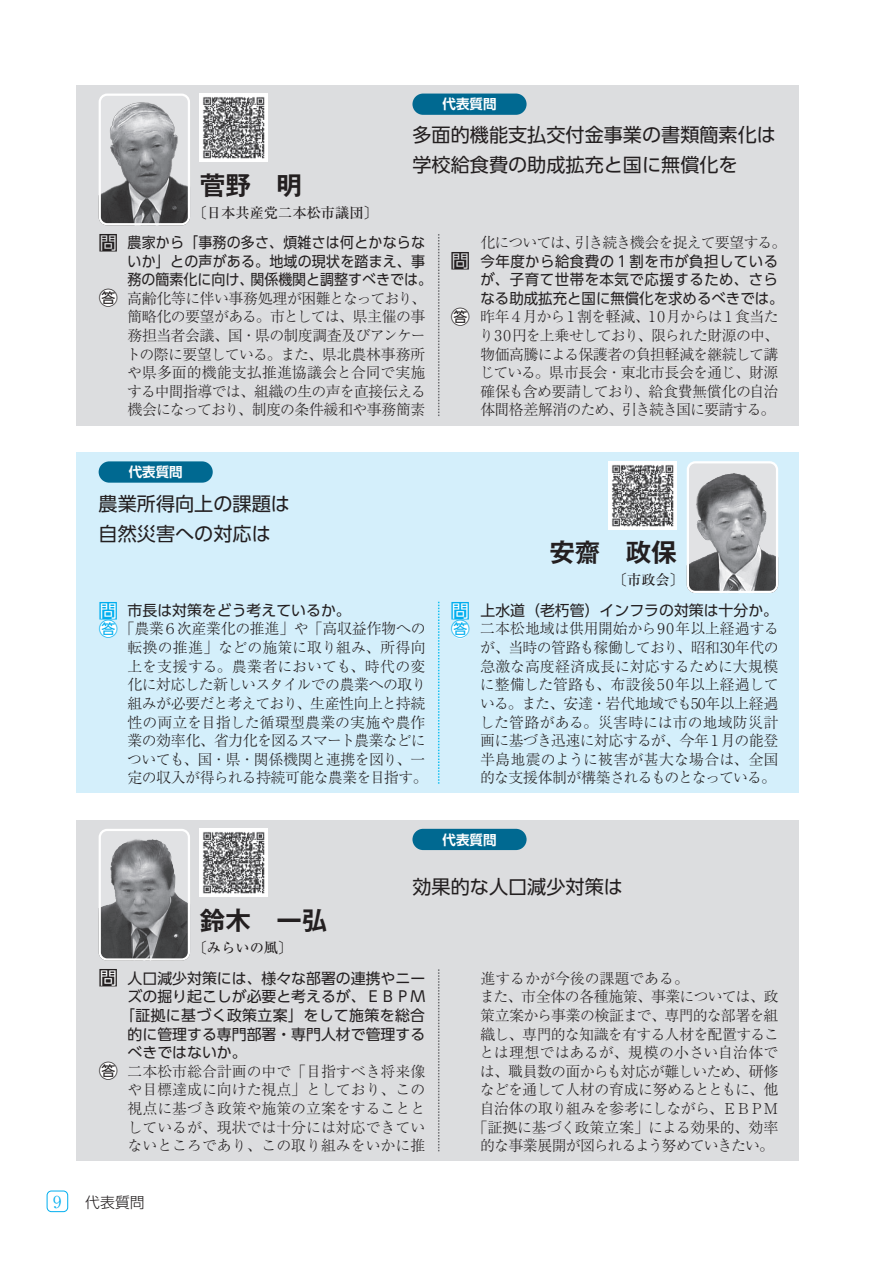
<style>
.page{position:relative;width:893px;height:1263px;background:#fff}
.page>*{position:absolute;margin:0;border:0;box-sizing:border-box;transform-origin:0 0}
.t1{font:700 25.5px "Gothic MB101 Pr 6 N De";color:#231f20}
.t2{font:19.2px/30px "UD Shin Go Pro";color:#231f20}
.t3{font:19.2px "UD Shin Go Pr 6 N";color:#231f20}
.t4{font:19.2px "UD Shin Go Pr 6 N";color:#00aeef}
.t5{font:300 16.5px "Ryumin Pr 6 N";color:#00aeef}
.t6{font:300 14.85px/18.6px "Ryumin Pr 6 N";letter-spacing:-.03em;color:#231f20;text-align:justify}
.t7{font:14.85px "UD Shin Go Pro";color:#231f20}
.t8{font:14.85px/18.6px "UD Shin Go Pro";color:#231f20;scale:.94 1}
.t9{font:14.85px/18.6px "UD Shin Go Pro";letter-spacing:.035em;color:#231f20}
.t10{font:300 14.85px "Ryumin Pr 6 N";letter-spacing:-.06em;color:#231f20}
.t11{font:300 14.85px "Ryumin Pr 6 N";letter-spacing:-.05em;color:#231f20}
.t12{font:300 14.85px "Ryumin Pr 6 N";color:#231f20}
.t13{font:300 14.85px "Ryumin Pr 6 N";letter-spacing:-.01em;color:#231f20}
.t14{font:14.85px "UD Shin Go Pro";letter-spacing:.025em;color:#231f20}
.t15{font:300 14.85px "Shin Go Pr 5";color:#231f20}
.t16{font:500 14.25px "Ryumin Pr 6 N";color:#231f20}
.t17{font:700 13.5px "UD Shin Go Pr 6 De";color:#fff}
</style>
<div class="page">
<div style="left:77px;top:85px;width:722px;height:340px;background:#dcdddf"></div>
<div style="left:77px;top:820px;width:722px;height:340px;background:#dcdddf"></div>
<div style="left:77px;top:453px;width:722px;height:340px;background:#d4effb"></div>
<div style="left:47px;top:1191px;width:21px;height:21px;border:1px solid #00aeef;border-radius:4px"></div>
<img style="left:99px;top:94px;width:91px;height:131px">
<div style="left:99px;top:94px;width:91px;height:131px;border:2px solid #fff;border-radius:7px"></div>
<img style="left:687px;top:464px;width:91px;height:129px">
<div style="left:687px;top:461px;width:91px;height:132px;border:2px solid #fff;border-radius:7px"></div>
<svg style="left:438px;top:602px;width:1px;height:182px"></svg>
<svg style="left:438px;top:234px;width:1px;height:182px"></svg>
<div style="left:100px;top:602px;width:17px;height:16px;background:#fff"></div>
<div style="left:452px;top:602px;width:17px;height:16px;background:#fff"></div>
<div style="left:100px;top:620px;width:17px;height:18px;background:#fff;border-radius:50%"></div>
<div style="left:452px;top:621px;width:17px;height:18px;background:#fff;border-radius:50%"></div>
<img style="left:200px;top:94px;width:68px;height:68px">
<img style="left:608px;top:461px;width:68px;height:68px">
<img style="left:99px;top:832px;width:88px;height:126px">
<div style="left:99px;top:829px;width:91px;height:132px;border:2px solid #fff;border-radius:7px"></div>
<img style="left:200px;top:829px;width:68px;height:68px">
<div style="left:100px;top:970px;width:17px;height:16px;background:#fff"></div>
<div style="left:100px;top:1062px;width:17px;height:17px;background:#fff;border-radius:50%"></div>
<svg style="left:438px;top:969px;width:1px;height:182px"></svg>
<div style="left:452px;top:308px;width:17px;height:18px;background:#fff;border-radius:50%"></div>
<div style="left:100px;top:289px;width:17px;height:18px;background:#fff;border-radius:50%"></div>
<div style="left:412px;top:94px;width:115px;height:21px;background:#006991;border-radius:11px"></div>
<div style="left:412px;top:829px;width:115px;height:21px;background:#006991;border-radius:11px"></div>
<div style="left:99px;top:461px;width:114px;height:22px;background:#006991;border-radius:11px"></div>
<p class="t5" style="left:53px;top:1188px;width:10px">9</p>
<p class="t3" style="left:99px;top:227px;width:21px">問</p>
<p class="t3" style="left:99px;top:283px;width:21px">答</p>
<h1 class="t1" style="left:200px;top:164px;width:104px">菅野　明</h1>
<p class="t16" style="left:193px;top:201px;width:187px">〔日本共産党二本松市議団〕</p>
<p class="t17" style="left:442px;top:93px;width:55px">代表質問</p>
<p class="t2" style="left:412px;top:119px;width:365px">多面的機能支払交付金事業の書類簡素化は学校給食費の助成拡充と国に無償化を</p>
<p class="t8" style="left:128px;top:233px;width:326px">農家から「事務の多さ、煩雑さは何とかならないか」との声がある。地域の現状を踏まえ、事務の簡素化に向け、関係機関と調整すべきでは。</p>
<p class="t6" style="left:126px;top:288px;width:301px">高齢化等に伴い事務処理が困難となっており、簡略化の要望がある。市としては、県主催の事務担当者会議、国・県の制度調査及びアンケートの際に要望している。また、県北農林事務所や県多面的機能支払推進協議会と合同で実施する中間指導では、組織の生の声を直接伝える機会になっており、制度の条件緩和や事務簡素</p>
<p class="t3" style="left:451px;top:245px;width:21px">問</p>
<p class="t3" style="left:451px;top:302px;width:21px">答</p>
<p class="t10" style="left:480px;top:231px;width:307px">化については、引き続き機会を捉えて要望する。</p>
<p class="t9" style="left:480px;top:251px;width:305px">今年度から給食費の１割を市が負担しているが、子育て世帯を本気で応援するため、さらなる助成拡充と国に無償化を求めるべきでは。</p>
<p class="t6" style="left:479px;top:307px;width:301px">昨年４月から１割を軽減、10月からは１食当たり30円を上乗せしており、限られた財源の中、物価高騰による保護者の負担軽減を継続して講じている。県市長会・東北市長会を通じ、財源確保も含め要請しており、給食費無償化の自治体間格差解消のため、引き続き国に要請する。</p>
<p class="t17" style="left:129px;top:461px;width:55px">代表質問</p>
<p class="t2" style="left:99px;top:489px;width:193px">農業所得向上の課題は自然災害への対応は</p>
<p class="t4" style="left:99px;top:595px;width:21px">問</p>
<p class="t4" style="left:451px;top:595px;width:21px">問</p>
<p class="t4" style="left:99px;top:613px;width:21px">答</p>
<p class="t4" style="left:451px;top:613px;width:21px">答</p>
<p class="t7" style="left:128px;top:598px;width:225px">市長は対策をどう考えているか。</p>
<p class="t6" style="left:120px;top:619px;width:309px;text-align:center">「農業６次産業化の推進」や「高収益作物への転換の推進」などの施策に取り組み、所得向上を支援する。農業者においても、時代の変化に対応した新しいスタイルでの農業への取り組みが必要だと考えており、生産性向上と持続性の両立を目指した循環型農業の実施や農作業の効率化、省力化を図るスマート農業などについても、国・県・関係機関と連携を図り、一定の収入が得られる持続可能な農業を目指す。</p>
<h1 class="t1" style="left:549px;top:531px;width:129px">安齋　政保</h1>
<p class="t16" style="left:613px;top:569px;width:73px">〔市政会〕</p>
<p class="t7" style="left:480px;top:598px;width:299px">上水道（老朽管）インフラの対策は十分か。</p>
<p class="t6" style="left:480px;top:619px;width:301px">二本松地域は供用開始から90年以上経過するが、当時の管路も稼働しており、昭和30年代の急激な高度経済成長に対応するために大規模に整備した管路も、布設後50年以上経過している。また、安達・岩代地域でも50年以上経過した管路がある。災害時には市の地域防災計画に基づき迅速に対応するが、今年１月の能登半島地震のように被害が甚大な場合は、全国的な支援体制が構築されるものとなっている。</p>
<p class="t17" style="left:442px;top:828px;width:55px">代表質問</p>
<p class="t3" style="left:99px;top:962px;width:21px">問</p>
<p class="t3" style="left:99px;top:1055px;width:21px">答</p>
<h1 class="t1" style="left:200px;top:899px;width:129px">鈴木　一弘</h1>
<p class="t16" style="left:193px;top:936px;width:101px">〔みらいの風〕</p>
<p class="t2" style="left:412px;top:871px;width:212px">効果的な人口減少対策は</p>
<p class="t7" style="left:128px;top:966px;width:299px">人口減少対策には、様々な部署の連携やニー</p>
<p class="t7" style="left:128px;top:985px;width:299px">ズの掘り起こしが必要と考えるが、ＥＢＰＭ</p>
<p class="t14" style="left:120px;top:1003px;width:306px">「証拠に基づく政策立案」をして施策を総合</p>
<p class="t7" style="left:128px;top:1022px;width:299px">的に管理する専門部署・専門人材で管理する</p>
<p class="t7" style="left:128px;top:1040px;width:121px">べきではないか。</p>
<p class="t6" style="left:128px;top:1061px;width:299px">二本松市総合計画の中で「目指すべき将来像や目標達成に向けた視点」としており、この視点に基づき政策や施策の立案をすることとしているが、現状では十分には対応できていないところであり、この取り組みをいかに推</p>
<p class="t12" style="left:480px;top:966px;width:210px">進するかが今後の課題である。</p>
<p class="t6" style="left:480px;top:986px;width:300px">また、市全体の各種施策、事業については、政</p>
<p class="t11" style="left:480px;top:1004px;width:300px">策立案から事業の検証まで、専門的な部署を組</p>
<p class="t11" style="left:480px;top:1022px;width:300px">織し、専門的な知識を有する人材を配置するこ</p>
<p class="t12" style="left:480px;top:1041px;width:300px">とは理想ではあるが、規模の小さい自治体で</p>
<p class="t6" style="left:480px;top:1061px;width:300px">は、職員数の面からも対応が難しいため、研修</p>
<p class="t6" style="left:480px;top:1079px;width:300px">などを通して人材の育成に努めるとともに、他</p>
<p class="t6" style="left:480px;top:1098px;width:300px">自治体の取り組みを参考にしながら、ＥＢＰＭ</p>
<p class="t13" style="left:473px;top:1115px;width:307px">「証拠に基づく政策立案」による効果的、効率</p>
<p class="t10" style="left:480px;top:1134px;width:295px">的な事業展開が図られるよう努めていきたい。</p>
<p class="t15" style="left:85px;top:1190px;width:61px">代表質問</p>
</div>
